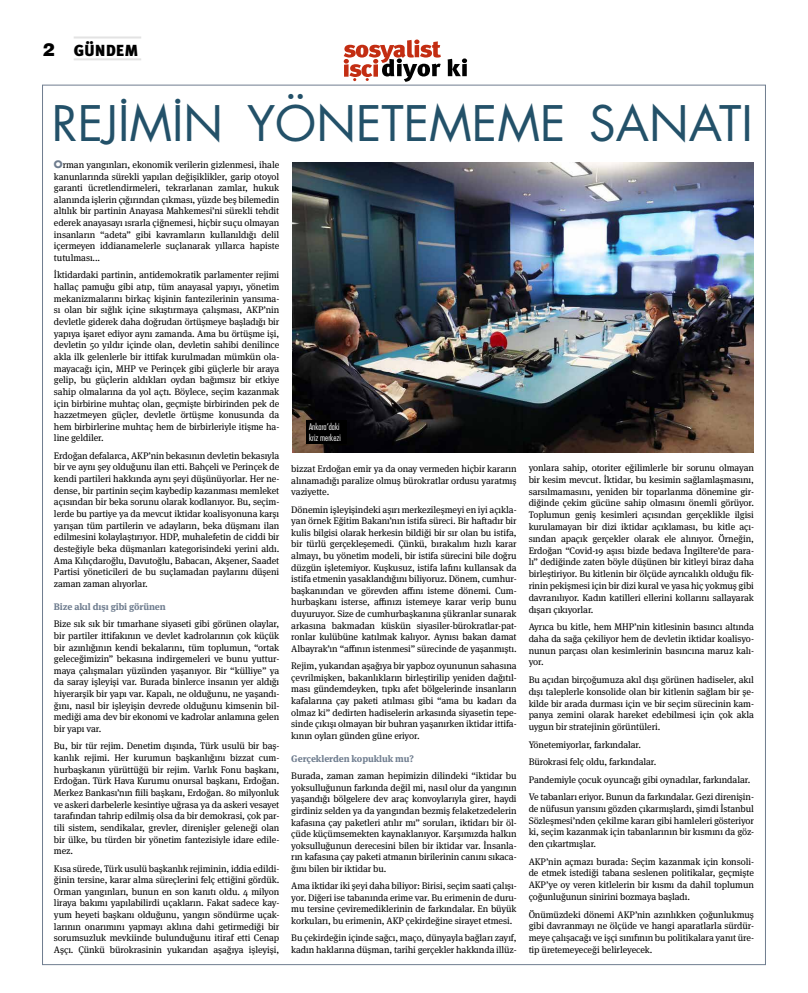
<style>
.page{position:relative;width:808px;height:993px;background:#fff}
.page>*{position:absolute;margin:0;border:0;box-sizing:border-box;transform-origin:0 0}
.t1{font:47.6px "Futura Book Tr";color:#235169}
.t2{font:16px "Meta Black Tr";color:#000}
.t3{font:9.5px/11.6px "Meta Serif Pro";letter-spacing:-.01em;color:#000;text-align:justify}
.t4{font:700 9.5px "Meta Serif Pro";letter-spacing:-.01em;color:#6f7d8f}
.t5{font:9px/10.8px "Futura Cond Light Tr";color:#fff}
.s1{font-family:"Helvetica Black Tr";font-size:18px}
.s2{font-family:"Futura Bold Tr";font-size:10px;color:#6f7d8f}
</style>
<div class="page">
<svg style="left:344px;top:39px;width:123px;height:43px"></svg>
<hr style="left:74px;top:36px;width:67px;height:2px;background:#e3e3e3">
<hr style="left:74px;top:58px;width:67px;height:2px;background:#e3e3e3">
<img style="left:293px;top:162px;width:460px;height:290px">
<div style="left:306px;top:420px;width:40px;height:23px;background:#000"></div>
<h2 class="t2" style="left:43px;top:40px;width:97px"><span class="s1">2</span> GÜNDEM</h2>
<h1 class="t1" style="left:52px;top:91px;width:702px">REJİMİN YÖNETEMEME SANATI</h1>
<p class="t3" style="left:54px;top:158px;width:227px"><span class="s2">O</span>rman yangınları, ekonomik verilerin gizlenmesi, ihale kanunlarında sürekli yapılan değişiklikler, garip otoyol garanti ücretlendirmeleri, tekrarlanan zamlar, hukuk alanında işlerin çığırından çıkması, yüzde beş bilemedin altılık bir partinin Anayasa Mahkemesi’ni sürekli tehdit ederek anayasayı ısrarla çiğnemesi, hiçbir suçu olmayan insanların “adeta” gibi kavramların kullanıldığı delil içermeyen iddianamelerle suçlanarak yıllarca hapiste tutulması...</p>
<p class="t3" style="left:54px;top:269px;width:227px">İktidardaki partinin, antidemokratik parlamenter rejimi hallaç pamuğu gibi atıp, tüm anayasal yapıyı, yönetim mekanizmalarını birkaç kişinin fantezilerinin yansıma&shy;sı olan bir sığlık içine sıkıştırmaya çalışması, AKP’nin devletle giderek daha doğrudan örtüşmeye başladığı bir yapıya işaret ediyor aynı zamanda. Ama bu örtüşme işi, devletin 50 yıldır içinde olan, devletin sahibi denilince akla ilk gelenlerle bir ittifak kurulmadan mümkün ola&shy;mayacağı için, MHP ve Perinçek gibi güçlerle bir araya gelip, bu güçlerin aldıkları oydan bağımsız bir etkiye sahip olmalarına da yol açtı. Böylece, seçim kazanmak için birbirine muhtaç olan, geçmişte birbirinden pek de hazzetmeyen güçler, devletle örtüşme konusunda da hem birbirlerine muhtaç hem de birbirleriyle itişme ha&shy;line geldiler.</p>
<p class="t3" style="left:54px;top:449px;width:227px">Erdoğan defalarca, AKP’nin bekasının devletin bekasıyla bir ve aynı şey olduğunu ilan etti. Bahçeli ve Perinçek de kendi partileri hakkında aynı şeyi düşünüyorlar. Her ne&shy;dense, bir partinin seçim kaybedip kazanması memleket açısından bir beka sorunu olarak kodlanıyor. Bu, seçim&shy;lerde bu partiye ya da mevcut iktidar koalisyonuna karşı yarışan tüm partilerin ve adayların, beka düşmanı ilan edilmesini kolaylaştırıyor. HDP, muhalefetin de ciddi bir desteğiyle beka düşmanları kategorisindeki yerini aldı.<br>Ama Kılıçdaroğlu, Davutoğlu, Babacan, Akşener, Saadet Partisi yöneticileri de bu suçlamadan paylarını düşeni zaman zaman alıyorlar.</p>
<p class="t4" style="left:54px;top:598px;width:113px">Bize akıl dışı gibi görünen</p>
<p class="t3" style="left:54px;top:617px;width:227px">Bize sık sık bir tımarhane siyaseti gibi görünen olaylar, bir partiler ittifakının ve devlet kadrolarının çok küçük bir azınlığının kendi bekalarını, tüm toplumun, “ortak geleceğimizin” bekasına indirgemeleri ve bunu yuttur&shy;maya çalışmaları yüzünden yaşanıyor. Bir “külliye” ya da saray işleyişi var. Burada binlerce insanın yer aldığı hiyerarşik bir yapı var. Kapalı, ne olduğunu, ne yaşandı&shy;ğını, nasıl bir işleyişin devrede olduğunu kimsenin bil&shy;mediği ama dev bir ekonomi ve kadrolar anlamına gelen bir yapı var.</p>
<p class="t3" style="left:54px;top:739px;width:227px">Bu, bir tür rejim. Denetim dışında, Türk usulü bir baş&shy;kanlık rejimi. Her kurumun başkanlığını bizzat cum&shy;hurbaşkanın yürüttüğü bir rejim. Varlık Fonu başkanı, Erdoğan. Türk Hava Kurumu onursal başkanı, Erdoğan.<br>Merkez Bankası’nın fiili başkanı, Erdoğan. 80 milyonluk ve askeri darbelerle kesintiye uğrasa ya da askeri vesayet tarafından tahrip edilmiş olsa da bir demokrasi, çok par&shy;tili sistem, sendikalar, grevler, direnişler geleneği olan bir ülke, bu türden bir yönetim fantezisiyle idare edile&shy;mez.</p>
<p class="t3" style="left:54px;top:861px;width:227px">Kısa sürede, Türk usulü başkanlık rejiminin, iddia edildi&shy;ğinin tersine, karar alma süreçlerini felç ettiğini gördük.<br>Orman yangınları, bunun en son kanıtı oldu. 4 milyon liraya bakımı yapılabilirdi uçakların. Fakat sadece kay&shy;yum heyeti başkanı olduğunu, yangın söndürme uçak&shy;larının onarımını yapmayı aklına dahi getirmediği bir sorumsuzluk mevkiinde bulunduğunu itiraf etti Cenap Aşçı. Çünkü bürokrasinin yukarıdan aşağıya işleyişi,</p>
<p class="t5" style="left:309px;top:421px;width:33px">Ankara’daki kriz merkezi</p>
<p class="t3" style="left:291px;top:462px;width:227px">bizzat Erdoğan emir ya da onay vermeden hiçbir kararın alınamadığı paralize olmuş bürokratlar ordusu yaratmış vaziyette.</p>
<p class="t3" style="left:291px;top:503px;width:227px">Dönemin işleyişindeki aşırı merkezileşmeyi en iyi açıkla&shy;yan örnek Eğitim Bakanı’nın istifa süreci. Bir haftadır bir kulis bilgisi olarak herkesin bildiği bir sır olan bu istifa, bir türlü gerçekleşemedi. Çünkü, bırakalım hızlı karar almayı, bu yönetim modeli, bir istifa sürecini bile doğru düzgün işletemiyor. Kuşkusuz, istifa lafını kullansak da istifa etmenin yasaklandığını biliyoruz. Dönem, cumhur&shy;başkanından ve görevden affını isteme dönemi. Cum&shy;hurbaşkanı isterse, affınızı istemeye karar verip bunu duyuruyor. Size de cumhurbaşkanına şükranlar sunarak arkasına bakmadan küskün siyasiler-bürokratlar-pat&shy;ronlar kulübüne katılmak kalıyor. Aynısı bakan damat Albayrak’ın “affının istenmesi” sürecinde de yaşanmıştı.</p>
<p class="t3" style="left:291px;top:659px;width:227px">Rejim, yukarıdan aşağıya bir yapboz oyununun sahasına çevrilmişken, bakanlıkların birleştirilip yeniden dağıtıl&shy;ması gündemdeyken, tıpkı afet bölgelerinde insanların kafalarına çay paketi atılması gibi “ama bu kadarı da olmaz ki” dedirten hadiselerin arkasında siyasetin tepe&shy;sinde çıkışı olmayan bir buhran yaşanırken iktidar ittifa&shy;kının oyları günden güne eriyor.</p>
<p class="t4" style="left:291px;top:750px;width:124px">Gerçeklerden kopukluk mu?</p>
<p class="t3" style="left:291px;top:769px;width:227px">Burada, zaman zaman hepimizin dilindeki “iktidar bu yoksulluğunun farkında değil mi, nasıl olur da yangının yaşandığı bölgelere dev araç konvoylarıyla girer, haydi girdiniz selden ya da yangından bezmiş felaketzedelerin kafasına çay paketleri atılır mı” soruları, iktidarı bir öl&shy;çüde küçümsemekten kaynaklanıyor. Karşımızda halkın yoksulluğunun derecesini bilen bir iktidar var. İnsanla&shy;rın kafasına çay paketi atmanın birilerinin canını sıkaca&shy;ğını bilen bir iktidar bu.</p>
<p class="t3" style="left:291px;top:879px;width:227px">Ama iktidar iki şeyi daha biliyor: Birisi, seçim saati çalışı&shy;yor. Diğeri ise tabanında erime var. Bu erimenin de duru&shy;mu tersine çeviremediklerinin de farkındalar. En büyük korkuları, bu erimenin, AKP çekirdeğine sirayet etmesi.</p>
<p class="t3" style="left:291px;top:931px;width:227px">Bu çekirdeğin içinde sağcı, maço, dünyayla bağları zayıf, kadın haklarına düşman, tarihi gerçekler hakkında illüz-</p>
<p class="t3" style="left:529px;top:461px;width:227px">yonlara sahip, otoriter eğilimlerle bir sorunu olmayan bir kesim mevcut. İktidar, bu kesimin sağlamlaşmasını, sarsılmamasını, yeniden bir toparlanma dönemine gir&shy;diğinde çekim gücüne sahip olmasını önemli görüyor.<br>Toplumun geniş kesimleri açısından gerçeklikle ilgisi kurulamayan bir dizi iktidar açıklaması, bu kitle açı&shy;sından apaçık gerçekler olarak ele alınıyor. Örneğin, Erdoğan “Covid-19 aşısı bizde bedava İngiltere’de para&shy;lı” dediğinde zaten böyle düşünen bir kitleyi biraz daha birleştiriyor. Bu kitlenin bir ölçüde ayrıcalıklı olduğu fik&shy;rinin pekişmesi için bir dizi kural ve yasa hiç yokmuş gibi davranılıyor. Kadın katilleri ellerini kollarını sallayarak dışarı çıkıyorlar.</p>
<p class="t3" style="left:529px;top:620px;width:227px">Ayrıca bu kitle, hem MHP’nin kitlesinin basıncı altında daha da sağa çekiliyor hem de devletin iktidar koalisyo&shy;nunun parçası olan kesimlerinin basıncına maruz kalı&shy;yor.</p>
<p class="t3" style="left:529px;top:673px;width:227px">Bu açıdan birçoğumuza akıl dışı görünen hadiseler, akıl dışı taleplerle konsolide olan bir kitlenin sağlam bir şe&shy;kilde bir arada durması için ve bir seçim sürecinin kam&shy;panya zemini olarak hareket edebilmesi için çok akla uygun bir stratejinin görüntüleri.</p>
<p class="t3" style="left:529px;top:734px;width:227px;line-height:17.5px;text-align:left">Yönetemiyorlar, farkındalar.<br>Bürokrasi felç oldu, farkındalar.<br>Pandemiyle çocuk oyuncağı gibi oynadılar, farkındalar.<br>Ve tabanları eriyor. Bunun da farkındalar. Gezi direnişin-</p>
<p class="t3" style="left:529px;top:801px;width:227px">de nüfusun yarısını gözden çıkarmışlardı, şimdi İstanbul Sözleşmesi’nden çekilme kararı gibi hamleleri gösteriyor ki, seçim kazanmak için tabanlarının bir kısmını da göz&shy;den çıkartmışlar.</p>
<p class="t3" style="left:529px;top:854px;width:227px">AKP’nin açmazı burada: Seçim kazanmak için konsoli&shy;de etmek istediği tabana seslenen politikalar, geçmişte AKP’ye oy veren kitlelerin bir kısmı da dahil toplumun çoğunluğunun sinirini bozmaya başladı.</p>
<p class="t3" style="left:529px;top:907px;width:227px">Önümüzdeki dönemi AKP’nin azınlıkken çoğunlukmuş gibi davranmayı ne ölçüde ve hangi aparatlarla sürdür&shy;meye çalışacağı ve işçi sınıfının bu politikalara yanıt üre&shy;tip üretemeyeceği belirleyecek.</p>
</div>
